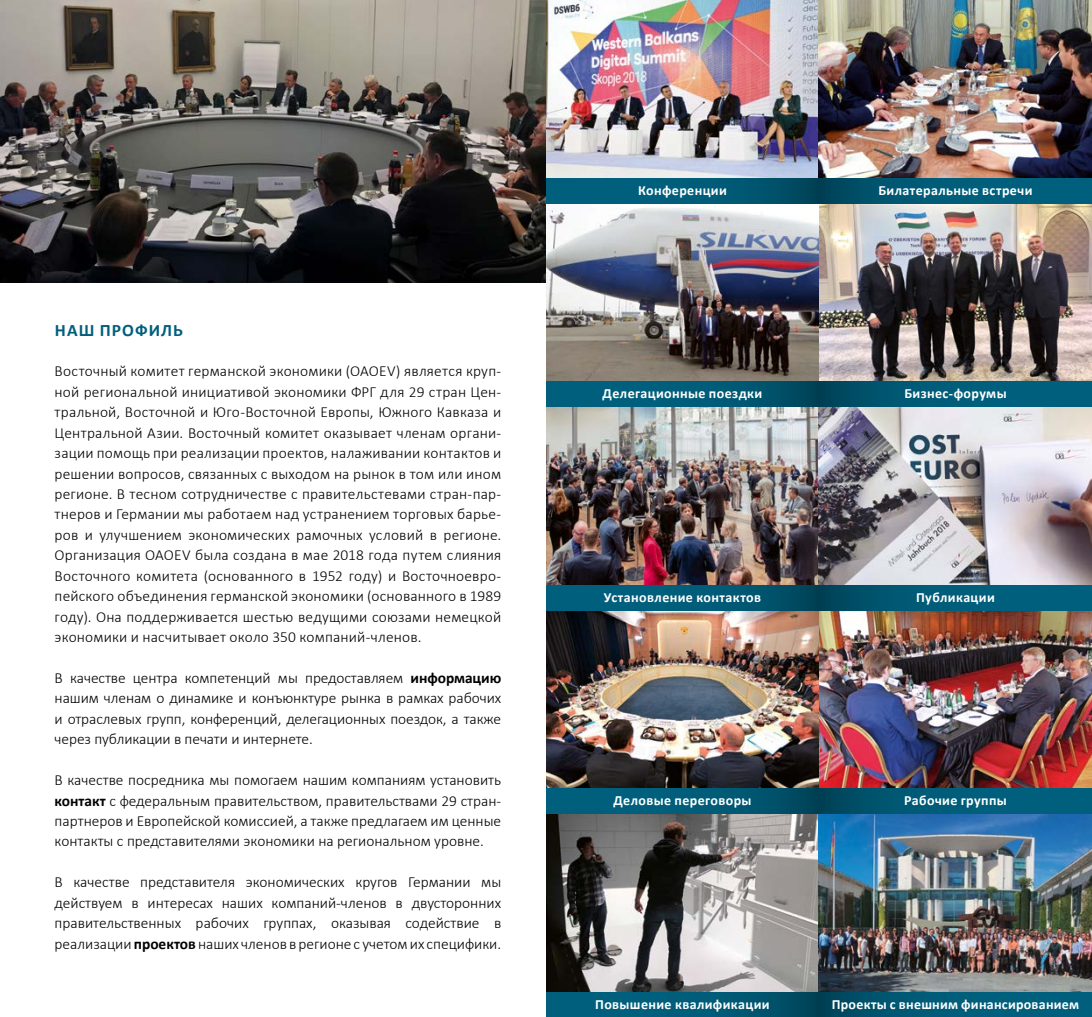
<style>
.page{position:relative;width:1092px;height:1017px;background:#fff}
.page>*{position:absolute;margin:0;border:0;box-sizing:border-box;transform-origin:0 0}
.t1{font:700 17.5px "Calibri";letter-spacing:.06em;color:#005f7c}
.t2{font:300 15.4px/20.5px "Calibri";color:#000;text-align:justify}
.t3{font:700 14px "Calibri";letter-spacing:.025em;color:#fff}
.s1{font-weight:700}
</style>
<div class="page">
<img style="left:0;top:0;width:546px;height:283px">
<img style="left:546px;top:0;width:545px;height:179px">
<img style="left:546px;top:203px;width:545px;height:179px">
<img style="left:546px;top:407px;width:545px;height:178px">
<img style="left:546px;top:610px;width:545px;height:179px">
<img style="left:546px;top:814px;width:545px;height:178px">
<div style="left:546px;top:179px;width:273px;height:24px;background:linear-gradient(to right,#006584,#004d65)"></div>
<div style="left:819px;top:179px;width:272px;height:24px;background:linear-gradient(to right,#004d65,#006584)"></div>
<div style="left:546px;top:382px;width:273px;height:25px;background:linear-gradient(to right,#006584,#004d65)"></div>
<div style="left:819px;top:789px;width:272px;height:25px;background:linear-gradient(to right,#004d65,#006584)"></div>
<div style="left:546px;top:585px;width:273px;height:25px;background:linear-gradient(to right,#006584,#004d65)"></div>
<div style="left:819px;top:585px;width:272px;height:25px;background:linear-gradient(to right,#004d65,#006584)"></div>
<div style="left:546px;top:789px;width:273px;height:25px;background:linear-gradient(to right,#006584,#004d65)"></div>
<div style="left:819px;top:382px;width:272px;height:25px;background:linear-gradient(to right,#004d65,#006584)"></div>
<div style="left:546px;top:992px;width:273px;height:25px;background:linear-gradient(to right,#006584,#004d65)"></div>
<div style="left:819px;top:992px;width:272px;height:25px;background:linear-gradient(to right,#004d65,#006584)"></div>
<p class="t1" style="left:55px;top:317px;width:129px">НАШ ПРОФИЛЬ</p>
<p class="t2" style="left:55px;top:361px;width:448px">Восточный комитет германской экономики (OAOEV) является круп&shy;ной региональной инициативой экономики ФРГ для 29 стран Цен&shy;тральной, Восточной и Юго-Восточной Европы, Южного Кавказа и Центральной Азии. Восточный комитет оказывает членам органи&shy;зации помощь при реализации проектов, налаживании контактов и решении вопросов, связанных с выходом на рынок в том или ином регионе. В тесном сотрудничестве с правительстeвами стран-пар&shy;тнеров и Германии мы работаем над устранением торговых барье&shy;ров и улучшением экономических рамочных условий в регионе.<br>Организация OAOEV была создана в мае 2018 года путем слияния Восточного комитета (основанного в 1952 году) и Восточноевро&shy;пейского объединения германской экономики (основанного в 1989 году). Она поддерживается шестью ведущими союзами немецкой экономики и насчитывает около 350 компаний-членов.</p>
<p class="t2" style="left:55px;top:667px;width:448px">В качестве центра компетенций мы предоставляем <span class="s1">информацию </span>нашим членам о динамике и конъюнктуре рынка в рамках рабочих и отраслевых групп, конференций, делегационных поездок, а также через публикации в печати и интернете.</p>
<p class="t2" style="left:55px;top:770px;width:448px">В качестве посредника мы помогаем нашим компаниям установить <span class="s1">контакт</span> с федеральным правительством, правительствами 29 стран&shy;партнеров и Европейской комиссией, а также предлагаем им ценные контакты с представителями экономики на региональном уровне.</p>
<p class="t2" style="left:55px;top:872px;width:448px">В качестве представителя экономических кругов Германии мы действуем в интересах наших компаний-членов в двусторонних правительственных рабочих группах, оказывая содействие в реализации <span class="s1">проектов</span> наших членов в регионе с учетом их специфики.</p>
<p class="t3" style="left:638px;top:180px;width:90px">Конференции</p>
<p class="t3" style="left:878px;top:180px;width:155px">Билатеральные встречи</p>
<p class="t3" style="left:602px;top:384px;width:161px">Делегационные поездки</p>
<p class="t3" style="left:904px;top:384px;width:104px">Бизнес-форумы</p>
<p class="t3" style="left:604px;top:587px;width:159px">Установление контактов</p>
<p class="t3" style="left:916px;top:587px;width:80px">Публикации</p>
<p class="t3" style="left:613px;top:791px;width:140px">Деловые переговоры</p>
<p class="t3" style="left:904px;top:791px;width:104px">Рабочие группы</p>
<p class="t3" style="left:595px;top:994px;width:176px">Повышение квалификации</p>
<p class="t3" style="left:831px;top:994px;width:249px">Проекты с внешним финансированием</p>
</div>
